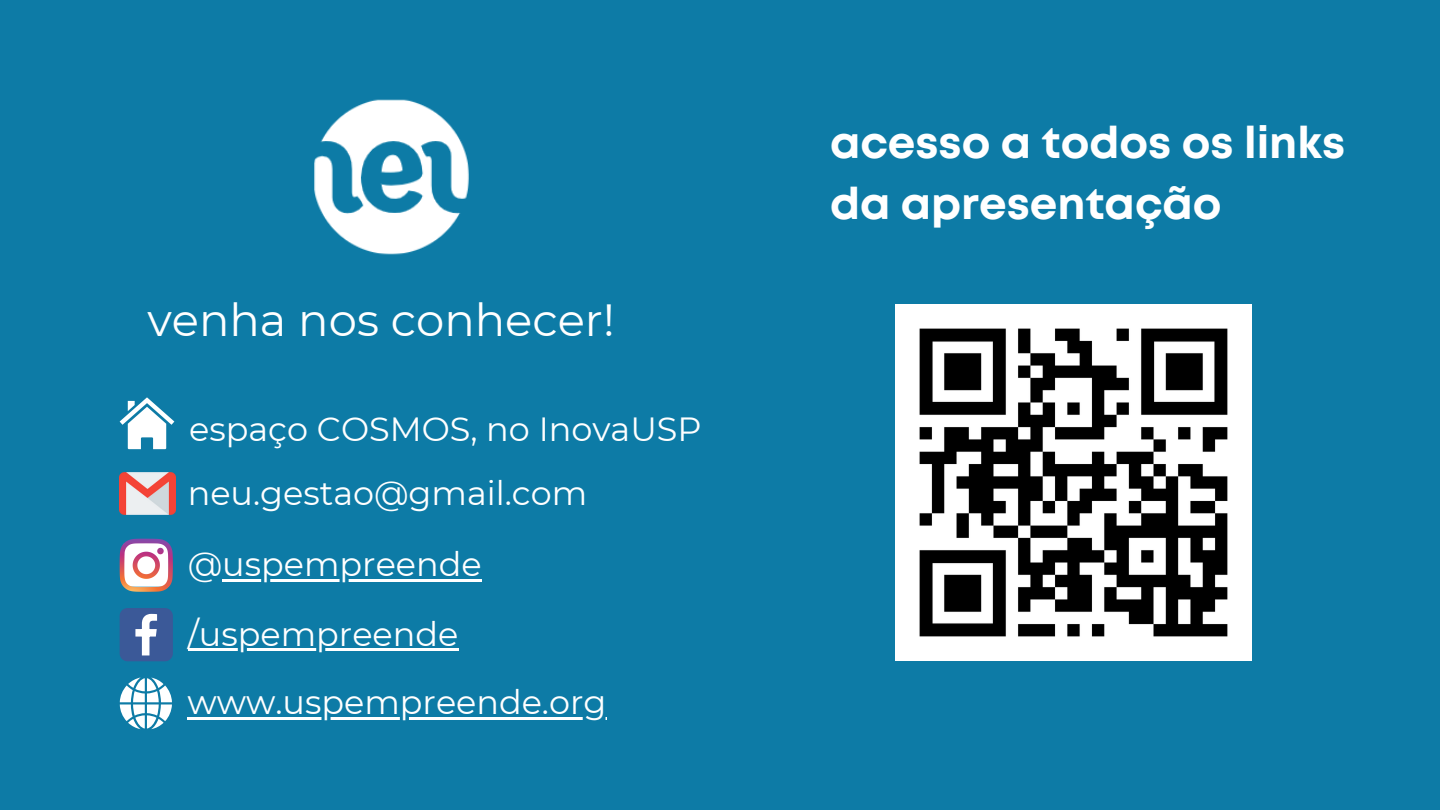
<style>
.page{position:relative;width:1440px;height:810px;background:#0d7ba6}
.page>*{position:absolute;margin:0;border:0;box-sizing:border-box;transform-origin:0 0}
.t1{font:45px "Montserrat";color:#fff}
.t2{font:700 44px/61.5px "Mont";color:#fff}
.t3{font:33.5px/69.4px "Montserrat";color:#fff}
</style>
<div class="page">
<svg style="left:120px;top:539px;width:53px;height:53px;background:#d5afbb"></svg>
<hr style="left:222px;top:579px;width:260px;height:3px;background:#fff">
<img style="left:174px;top:99px;width:295px;height:323px">
<svg style="left:120px;top:608px;width:53px;height:53px;background:#5974a8"></svg>
<hr style="left:188px;top:648px;width:270px;height:3px;background:#fff">
<img style="left:120px;top:472px;width:56px;height:43px">
<svg style="left:120px;top:677px;width:52px;height:52px"></svg>
<hr style="left:187px;top:717px;width:419px;height:3px;background:#fff">
<svg style="left:120px;top:397px;width:54px;height:52px"></svg>
<img style="left:895px;top:304px;width:356px;height:357px">
<h1 class="t1" style="left:147px;top:292px;width:469px">venha nos conhecer!</h1>
<p class="t3" style="left:189px;top:394px;width:514px">espaço COSMOS, no InovaUSP</p>
<p class="t3" style="left:188px;top:459px;width:401px">neu.gestao@gmail.com</p>
<p class="t3" style="left:188px;top:530px;width:295px">@uspempreende /uspempreende</p>
<p class="t3" style="left:187px;top:668px;width:421px">www.uspempreende.org</p>
<h2 class="t2" style="left:830px;top:115px;width:517px">acesso a todos os links da apresentação</h2>
</div>
